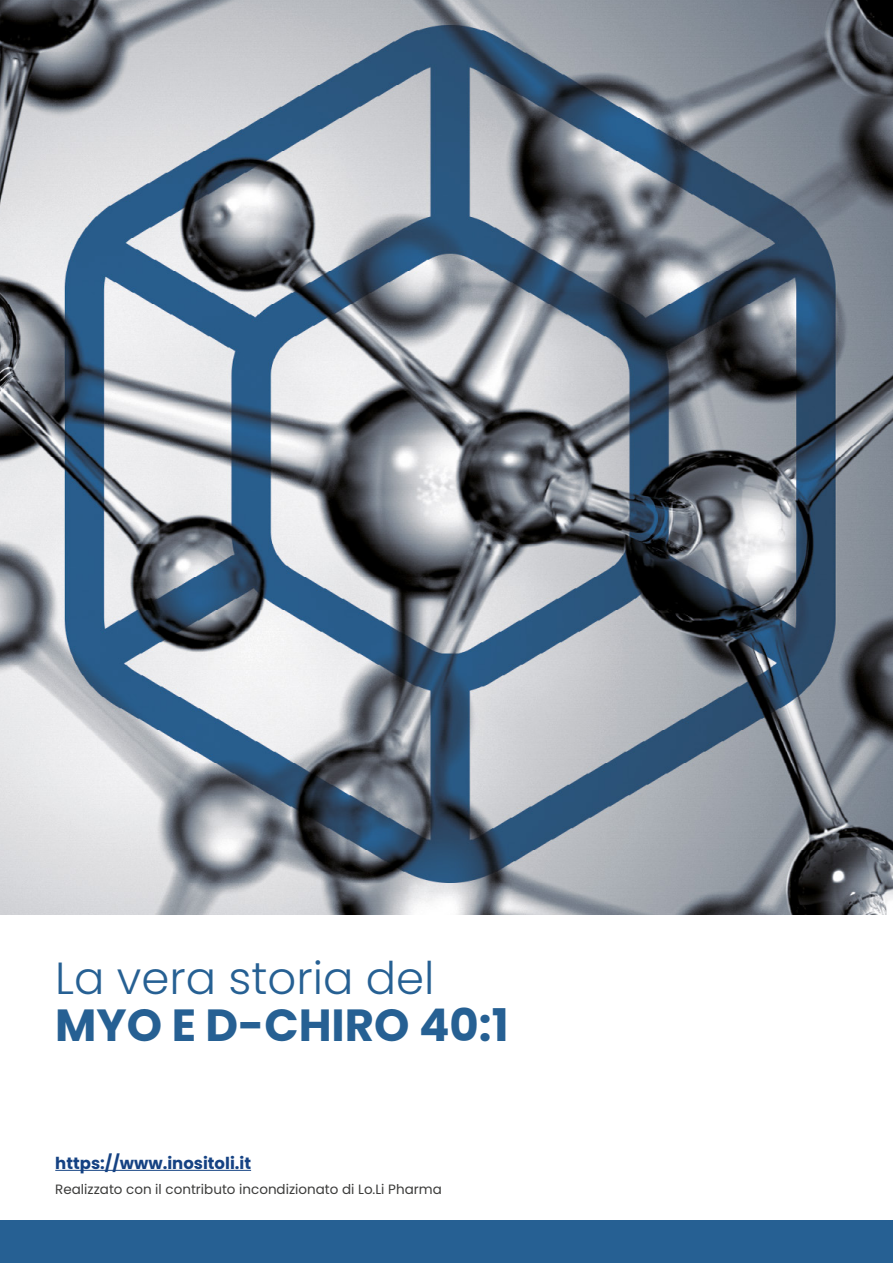
<style>
.page{position:relative;width:893px;height:1263px;background:#fff}
.page>*{position:absolute;margin:0;border:0;box-sizing:border-box;transform-origin:0 0}
.t1{font:300 45px "Poppins";color:#266093}
.t2{font:700 45px "Poppins";color:#266093}
.t3{font:700 16.5px "Poppins";color:#154283}
.t4{font:13.5px "Poppins";color:#3c3c3b}
</style>
<div class="page">
<img style="left:0;top:0;width:893px;height:914px">
<div style="left:0;top:1220px;width:893px;height:43px;background:#266093"></div>
<hr style="left:55px;top:1170px;width:196px;height:1px;background:#154283">
<h1 class="t1" style="left:55px;top:952px;width:381px">La vera storia del</h1>
<h1 class="t2" style="left:55px;top:999px;width:455px">MYO E D-CHIRO 40:1</h1>
<p class="t3" style="left:55px;top:1153px;width:197px">https://www.inositoli.it</p>
<p class="t4" style="left:55px;top:1181px;width:388px">Realizzato con il contributo incondizionato di Lo.Li Pharma</p>
</div>
